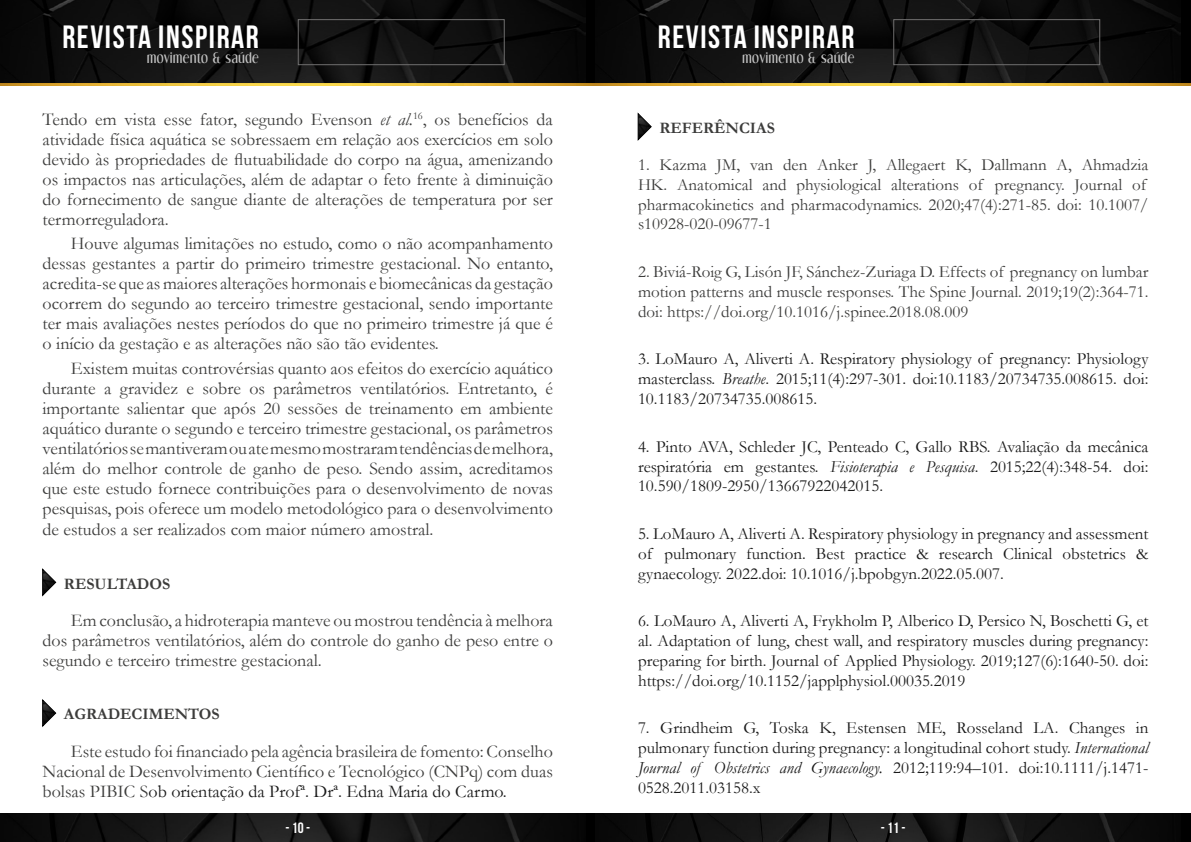
<style>
.page{position:relative;width:1191px;height:842px;background:#fff}
.page>*{position:absolute;margin:0;border:0;box-sizing:border-box;transform-origin:0 0}
.t1{font:700 32.2px "Bebas Neue";letter-spacing:.05em;color:#fff}
.t2{font:18px/20px "Garamond";color:#3c3c3b;text-align:justify}
.t3{font:17px/19.7px "Garamond";color:#1a1a1a;text-align:justify}
.t4{font:17px/19.7px "Garamond";color:#3c3c3b}
.t5{font:700 16px "Garamond";color:#3c3c3b}
.t6{font:700 15px "Bebas Neue";color:#fff}
.t7{font:12.6px "Dream Orphans";letter-spacing:.05em;color:#c6c6c6}
.s1{font-style:italic}
.s2{color:#1a1a1a}
</style>
<div class="page">
<img style="left:0;top:83px;width:595px;height:2px">
<img style="left:0;top:0;width:585px;height:83px">
<div style="left:298px;top:19px;width:207px;height:46px;border:1px solid #706f6f"></div>
<img style="left:0;top:814px;width:585px;height:28px">
<hr style="left:595px;top:82px;width:596px;height:3px;background:#008a8d">
<img style="left:595px;top:0;width:585px;height:83px">
<div style="left:893px;top:19px;width:207px;height:46px;border:1px solid #706f6f"></div>
<img style="left:595px;top:814px;width:585px;height:28px">
<svg style="left:42px;top:569px;width:14px;height:27px"></svg>
<svg style="left:42px;top:699px;width:14px;height:28px"></svg>
<svg style="left:638px;top:113px;width:13px;height:27px"></svg>
<h1 class="t1" style="left:62px;top:20px;width:198px">REVISTA INSPIRAR</h1>
<p class="t7" style="left:147px;top:50px;width:113px">movimento &amp; saúde</p>
<p class="t2" style="left:43px;top:109px;width:512px">Tendo em vista esse fator, segundo Evenson <span class="s1">et al.</span><sup>16</sup>, os benefícios da atividade física aquática se sobressaem em relação aos exercícios em solo devido às propriedades de flutuabilidade do corpo na água, amenizando os impactos nas articulações, além de adaptar o feto frente à diminuição do fornecimento de sangue diante de alterações de temperatura por ser termorreguladora.</p>
<p class="t2" style="left:43px;top:233px;width:512px;text-indent:28px">Houve algumas limitações no estudo, como o não acompanhamento dessas gestantes a partir do primeiro trimestre gestacional. No entanto, acredita-se que as maiores alterações hormonais e biomecânicas da gestação ocorrem do segundo ao terceiro trimestre gestacional, sendo importante ter mais avaliações nestes períodos do que no primeiro trimestre já que é o início da gestação e as alterações não são tão evidentes.</p>
<p class="t2" style="left:43px;top:358px;width:512px;text-indent:28px">Existem muitas controvérsias quanto aos efeitos do exercício aquático durante a gravidez e sobre os parâmetros ventilatórios. Entretanto, é importante salientar que após 20 sessões de treinamento em ambiente aquático durante o segundo e terceiro trimestre gestacional, os parâmetros ventilatórios se mantiveram ou ate mesmo mostraram tendências de melhora, além do melhor controle de ganho de peso. Sendo assim, acreditamos que este estudo fornece contribuições para o desenvolvimento de novas pesquisas, pois oferece um modelo metodológico para o desenvolvimento</p>
<p class="t2" style="left:43px;top:519px;width:392px">de estudos a ser realizados com maior número amostral.</p>
<p class="t5" style="left:64px;top:573px;width:108px">RESULTADOS</p>
<p class="t2" style="left:43px;top:610px;width:512px;text-indent:28px">Em conclusão, a hidroterapia manteve ou mostrou tendência à melhora dos parâmetros ventilatórios, além do controle do ganho de peso entre o segundo e terceiro trimestre gestacional.</p>
<p class="t5" style="left:64px;top:703px;width:157px">AGRADECIMENTOS</p>
<p class="t2" style="left:43px;top:741px;width:512px;text-indent:28px">Este estudo foi financiado pela agência brasileira de fomento: Conselho Nacional de Desenvolvimento Científico e Tecnológico (CNPq) com duas bolsas PIBIC S<span class="s2">ob orientação da Profª. Drª. Edna Maria do Carmo.</span></p>
<p class="t6" style="left:285px;top:820px;width:26px">- 10 -</p>
<h1 class="t1" style="left:658px;top:20px;width:198px">REVISTA INSPIRAR</h1>
<p class="t7" style="left:742px;top:50px;width:113px">movimento &amp; saúde</p>
<p class="t5" style="left:659px;top:117px;width:117px">REFERÊNCIAS</p>
<p class="t4" style="left:638px;top:155px;width:512px">1. Kazma JM, van den Anker J, Allegaert K, Dallmann A, Ahmadzia HK. Anatomical and physiological alterations of pregnancy. Journal of pharmacokinetics and pharmacodynamics. 2020;47(4):271-85. doi: 10.1007/ s10928-020-09677-1</p>
<p class="t4" style="left:638px;top:262px;width:512px;text-align:justify">2. Biviá-Roig G, Lisón JF, Sánchez-Zuriaga D. Effects of pregnancy on lumbar motion patterns and muscle responses. The Spine Journal. 2019;19(2):364-71. doi: https://doi.org/10.1016/j.spinee.2018.08.009</p>
<p class="t3" style="left:638px;top:349px;width:512px">3. LoMauro A, Aliverti A. Respiratory physiology of pregnancy: Physiology masterclass. <span class="s1">Breathe</span>. 2015;11(4):297-301. doi:10.1183/20734735.008615. doi:<br>10.1183/20734735.008615.</p>
<p class="t3" style="left:638px;top:436px;width:512px">4. Pinto AVA, Schleder JC, Penteado C, Gallo RBS. Avaliação da mecânica respiratória em gestantes. <span class="s1">Fisioterapia e Pesquisa</span>. 2015;22(4):348-54. doi:<br>10.590/1809-2950/13667922042015.</p>
<p class="t3" style="left:638px;top:523px;width:512px">5. LoMauro A, Aliverti A. Respiratory physiology in pregnancy and assessment of pulmonary function. Best practice &amp; research Clinical obstetrics &amp; gynaecology. 2022.doi: 10.1016/j.bpobgyn.2022.05.007.</p>
<p class="t3" style="left:638px;top:611px;width:512px">6. LoMauro A, Aliverti A, Frykholm P, Alberico D, Persico N, Boschetti G, et al. Adaptation of lung, chest wall, and respiratory muscles during pregnancy: preparing for birth. Journal of Applied Physiology. 2019;127(6):1640-50. doi: https://doi.org/10.1152/japplphysiol.00035.2019</p>
<p class="t3" style="left:638px;top:718px;width:512px">7. Grindheim G, Toska K, Estensen ME, Rosseland LA. Changes in pulmonary function during pregnancy: a longitudinal cohort study. <span class="s1">International Journal of Obstetrics and Gynaecology.</span> 2012;119:94–101. doi:10.1111/j.1471- 0528.2011.03158.x</p>
<p class="t6" style="left:881px;top:820px;width:26px">- 11 -</p>
</div>
